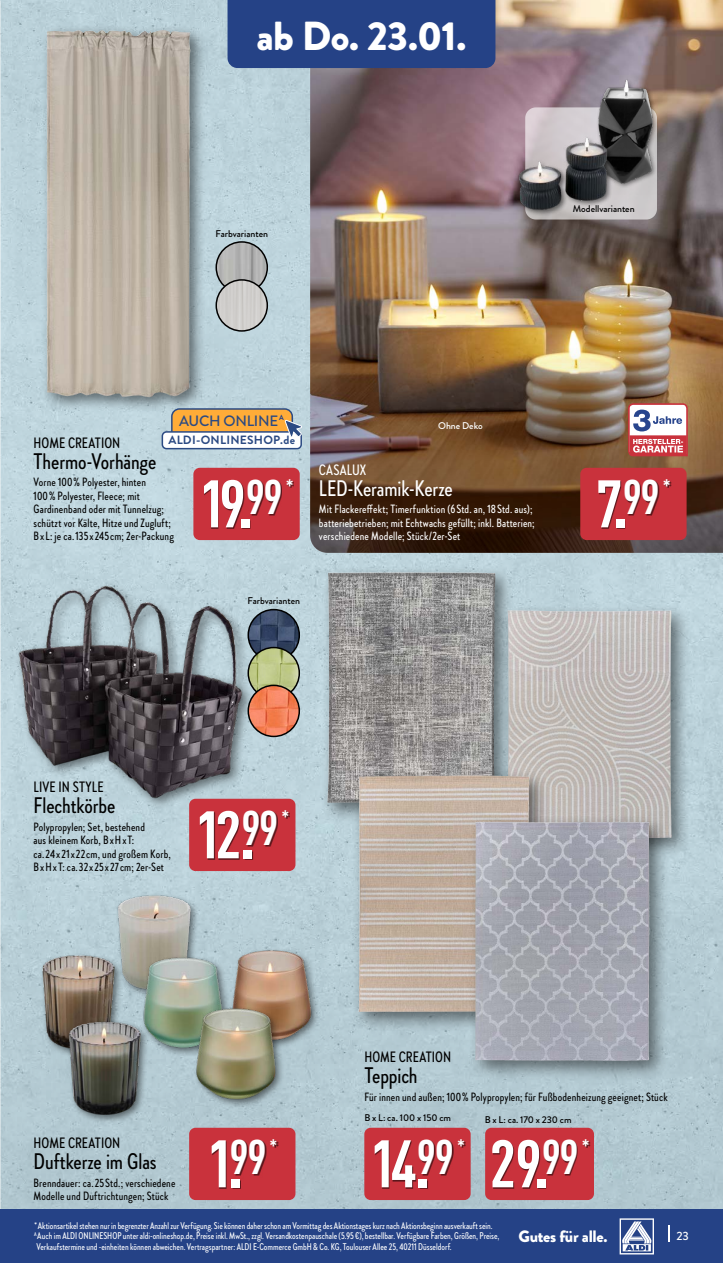
<style>
.page{position:relative;width:723px;height:1263px;background:#fff}
.page>*{position:absolute;margin:0;border:0;box-sizing:border-box;transform-origin:0 0}
.t1{font:700 condensed 66px "DINPR Ofor BRM";letter-spacing:-.095em;color:#fff}
.t2{font:900 40.5px "Brandon Grotesque";color:#fff}
.t3{font:500 22.5px "Brandon Grotesque Cond";letter-spacing:-.005em;color:#000}
.t4{font:500 22.5px "Brandon Grotesque Cond";letter-spacing:-.005em;color:#fff}
.t5{font:700 condensed 19.2px "DINPR Ofor BRM";color:#fff}
.t6{font:900 16.5px "Brandon Grotesque";letter-spacing:-.015em;color:#fff}
.t7{font:500 15px "Brandon Grotesque Cond";letter-spacing:.005em;color:#000}
.t8{font:500 15px "Brandon Grotesque";letter-spacing:-.02em;color:#2b4a83}
.t9{font:500 15px "Brandon Grotesque Cond";letter-spacing:.01em;color:#fff}
.t10{font:500 12px/13.5px "Brandon Grotesque Cond";letter-spacing:.01em;color:#000}
.t11{font:500 12px/13.5px "Brandon Grotesque Cond";letter-spacing:.01em;color:#fff}
.t12{font:700 12px "Brandon Grotesque";letter-spacing:.02em;color:#2b4a83}
.t13{font:500 12px "Brandon Grotesque";color:#fff}
.t14{font:500 9.75px/10.5px "Brandon Grotesque Cond";letter-spacing:-.005em;color:#fff}
.t15{font:500 9.75px "Brandon Grotesque";color:#000}
.t16{font:500 9.75px "Brandon Grotesque";color:#fff}
.t17{font:700 7.5px "Brandon Grotesque";color:#254286;scale:.95 1}
</style>
<div class="page">
<div style="left:0;top:0;width:723px;height:1218px;background:linear-gradient(to bottom,#bfd6de,#b5cbd4)"></div>
<hr style="left:0;top:0;width:1px;height:1218px;background:#48a5bf">
<img style="left:101px;top:856px;width:105px;height:62px">
<img style="left:26px;top:918px;width:192px;height:153px">
<div style="left:321px;top:565px;width:194px;height:258px;background:#000;opacity:.5"></div>
<img style="left:328px;top:572px;width:68px;height:137px">
<img style="left:5px;top:576px;width:274px;height:250px">
<img style="left:248px;top:610px;width:51px;height:51px;border-radius:26px">
<div style="left:247px;top:609px;width:53px;height:52px;border:2px solid #000;border-radius:50%"></div>
<img style="left:248px;top:647px;width:51px;height:51px;border-radius:26px">
<div style="left:247px;top:647px;width:53px;height:52px;border:2px solid #000;border-radius:50%"></div>
<img style="left:248px;top:685px;width:51px;height:51px;border-radius:26px">
<div style="left:247px;top:685px;width:53px;height:52px;border:2px solid #000;border-radius:50%"></div>
<div style="left:140px;top:954px;width:92px;height:104px;background:#000;opacity:.5"></div>
<img style="left:53px;top:985px;width:105px;height:152px">
<img style="left:218px;top:913px;width:105px;height:153px">
<img style="left:184px;top:969px;width:105px;height:153px">
<img style="left:216px;top:242px;width:51px;height:51px;border-radius:26px">
<div style="left:215px;top:241px;width:53px;height:53px;border:2px solid #000;border-radius:50%"></div>
<img style="left:216px;top:280px;width:51px;height:51px;border-radius:26px">
<div style="left:215px;top:279px;width:53px;height:53px;border:2px solid #000;border-radius:50%"></div>
<div style="left:500px;top:603px;width:191px;height:255px;background:#000;opacity:.5"></div>
<img style="left:507px;top:610px;width:165px;height:228px">
<div style="left:352px;top:768px;width:198px;height:264px;background:#000;opacity:.5"></div>
<img style="left:359px;top:775px;width:132px;height:237px">
<div style="left:41px;top:25px;width:165px;height:388px;background:#000;opacity:.5"></div>
<img style="left:46px;top:29px;width:144px;height:369px">
<img style="left:310px;top:0;width:413px;height:346px">
<img style="left:310px;top:346px;width:413px;height:207px">
<div style="left:525px;top:107px;width:132px;height:113px;background:#cecacc;border-radius:11px"></div>
<img style="left:584px;top:64px;width:84px;height:130px">
<img style="left:501px;top:98px;width:126px;height:126px">
<div style="left:468px;top:814px;width:202px;height:267px;background:#000;opacity:.5"></div>
<img style="left:475px;top:822px;width:174px;height:239px">
<div style="left:193px;top:468px;width:107px;height:72px;background:#c9323c;border-radius:6px"></div>
<div style="left:204px;top:481px;width:90px;height:48px;background:#000;opacity:.55"></div>
<div style="left:189px;top:799px;width:106px;height:72px;background:#c9323c;border-radius:6px"></div>
<div style="left:201px;top:812px;width:88px;height:48px;background:#000;opacity:.55"></div>
<div style="left:485px;top:1128px;width:109px;height:72px;background:#c9323c;border-radius:6px"></div>
<div style="left:493px;top:1141px;width:97px;height:48px;background:#000;opacity:.55"></div>
<div style="left:364px;top:1128px;width:107px;height:72px;background:#c9323c;border-radius:6px"></div>
<div style="left:375px;top:1141px;width:90px;height:48px;background:#000;opacity:.55"></div>
<div style="left:189px;top:1128px;width:106px;height:72px;background:#c9323c;border-radius:6px"></div>
<div style="left:212px;top:1141px;width:66px;height:48px;background:#000;opacity:.55"></div>
<svg style="left:628px;top:403px;width:60px;height:53px"></svg>
<div style="left:580px;top:468px;width:106px;height:72px;background:#c9323c;border-radius:6px"></div>
<div style="left:599px;top:481px;width:72px;height:48px;background:#000;opacity:.55"></div>
<div style="left:0;top:1209px;width:723px;height:54px;background:#254286"></div>
<svg style="left:619px;top:1218px;width:35px;height:36px"></svg>
<svg style="left:668px;top:1226px;width:2px;height:16px"></svg>
<div style="left:227px;top:0;width:268px;height:68px;background:#254286"></div>
<div style="left:172px;top:409px;width:120px;height:35px;background:#ffac38;border-radius:8px"></div>
<div style="left:171px;top:408px;width:122px;height:36px;border:2px solid #2b4a83;border-radius:8px"></div>
<div style="left:162px;top:432px;width:139px;height:17px;background:#fff;border-radius:4px"></div>
<div style="left:162px;top:431px;width:140px;height:18px;border:2px solid #2b4a83;border-radius:4px"></div>
<svg style="left:284px;top:419px;width:18px;height:21px"></svg>
<h2 class="t2" style="left:256px;top:8px;width:211px">ab Do. 23.01.</h2>
<p class="t15" style="left:215px;top:227px;width:54px">Farbvarianten</p>
<p class="t15" style="left:573px;top:202px;width:63px">Modellvarianten</p>
<p class="t17" style="left:279px;top:412px;width:6px">A</p>
<h3 class="t8" style="left:179px;top:410px;width:101px">AUCH ONLINE</h3>
<p class="t12" style="left:168px;top:432px;width:128px">ALDI-ONLINESHOP.de</p>
<h3 class="t7" style="left:34px;top:432px;width:88px">HOME CREATION</h3>
<h3 class="t3" style="left:34px;top:446px;width:124px">Thermo-Vorhänge</h3>
<p class="t10" style="left:34px;top:475px;width:142px">Vorne 100 % Polyester, hinten<br>100 % Polyester, Fleece; mit Gardinenband oder mit Tunnelzug; schützt vor Kälte, Hitze und Zugluft; B x L: je ca. 135 x 245 cm; 2er-Packung</p>
<h1 class="t1" style="left:199px;top:455px;width:85px">19.<sup>99</sup></h1>
<h3 class="t5" style="left:286px;top:472px;width:9px">*</h3>
<p class="t16" style="left:438px;top:419px;width:46px">Ohne Deko</p>
<h3 class="t9" style="left:319px;top:459px;width:49px">CASALUX</h3>
<h3 class="t4" style="left:319px;top:473px;width:135px">LED-Keramik-Kerze</h3>
<p class="t11" style="left:319px;top:502px;width:217px">Mit Flackereffekt; Timerfunktion (6 Std. an, 18 Std. aus); batteriebetrieben; mit Echtwachs gefüllt; inkl. Batterien; verschiedene Modelle; Stück/2er-Set</p>
<p class="t15" style="left:247px;top:594px;width:54px">Farbvarianten</p>
<h1 class="t1" style="left:596px;top:455px;width:65px">7.<sup>99</sup></h1>
<h3 class="t5" style="left:663px;top:472px;width:9px">*</h3>
<h3 class="t7" style="left:34px;top:777px;width:72px">LIVE IN STYLE</h3>
<h3 class="t3" style="left:34px;top:790px;width:83px">Flechtkörbe</h3>
<p class="t10" style="left:34px;top:819px;width:139px">Polypropylen; Set, bestehend<br>aus kleinem Korb, B x H x T:<br>ca. 24 x 21 x 22 cm, und großem Korb,<br>B x H x T: ca. 32 x 25 x 27 cm; 2er-Set</p>
<h1 class="t1" style="left:195px;top:786px;width:85px">12.<sup>99</sup></h1>
<h3 class="t5" style="left:281px;top:803px;width:9px">*</h3>
<h3 class="t7" style="left:34px;top:1133px;width:88px">HOME CREATION</h3>
<h3 class="t3" style="left:34px;top:1146px;width:125px">Duftkerze im Glas</h3>
<p class="t10" style="left:34px;top:1175px;width:143px">Brenndauer: ca. 25 Std.; verschiedene<br>Modelle und Duftrichtungen; Stück</p>
<h1 class="t1" style="left:207px;top:1115px;width:61px">1.<sup>99</sup></h1>
<h3 class="t5" style="left:270px;top:1132px;width:9px">*</h3>
<h3 class="t7" style="left:364px;top:1047px;width:88px">HOME CREATION</h3>
<h3 class="t3" style="left:364px;top:1060px;width:55px">Teppich</h3>
<p class="t10" style="left:364px;top:1089px;width:305px">Für innen und außen; 100 % Polypropylen; für Fußbodenheizung geeignet; Stück</p>
<p class="t15" style="left:364px;top:1111px;width:88px">B x L: ca. 100 x 150 cm</p>
<h1 class="t1" style="left:370px;top:1115px;width:86px">14.<sup>99</sup></h1>
<h3 class="t5" style="left:457px;top:1132px;width:9px">*</h3>
<p class="t15" style="left:485px;top:1112px;width:88px">B x L: ca. 170 x 230 cm</p>
<h1 class="t1" style="left:489px;top:1115px;width:91px">29.<sup>99</sup></h1>
<h3 class="t5" style="left:582px;top:1132px;width:9px">*</h3>
<p class="t14" style="left:34px;top:1220px;width:467px">* Aktionsartikel stehen nur in begrenzter Anzahl zur Verfügung. Sie können daher schon am Vormittag des Aktionstages kurz nach Aktionsbeginn ausverkauft sein.<br><sup>A</sup> Auch im ALDI ONLINESHOP unter aldi-onlineshop.de, Preise inkl. MwSt., zzgl. Versandkostenpauschale (5.95 €), bestellbar. Verfügbare Farben, Größen, Preise,<br>Verkaufstermine und -einheiten können abweichen. Vertragspartner: ALDI E-Commerce GmbH &amp; Co. KG, Toulouser Allee 25, 40211 Düsseldorf.</p>
<h3 class="t6" style="left:518px;top:1225px;width:91px">Gutes für alle.</h3>
<p class="t13" style="left:676px;top:1227px;width:14px">23</p>
</div>
